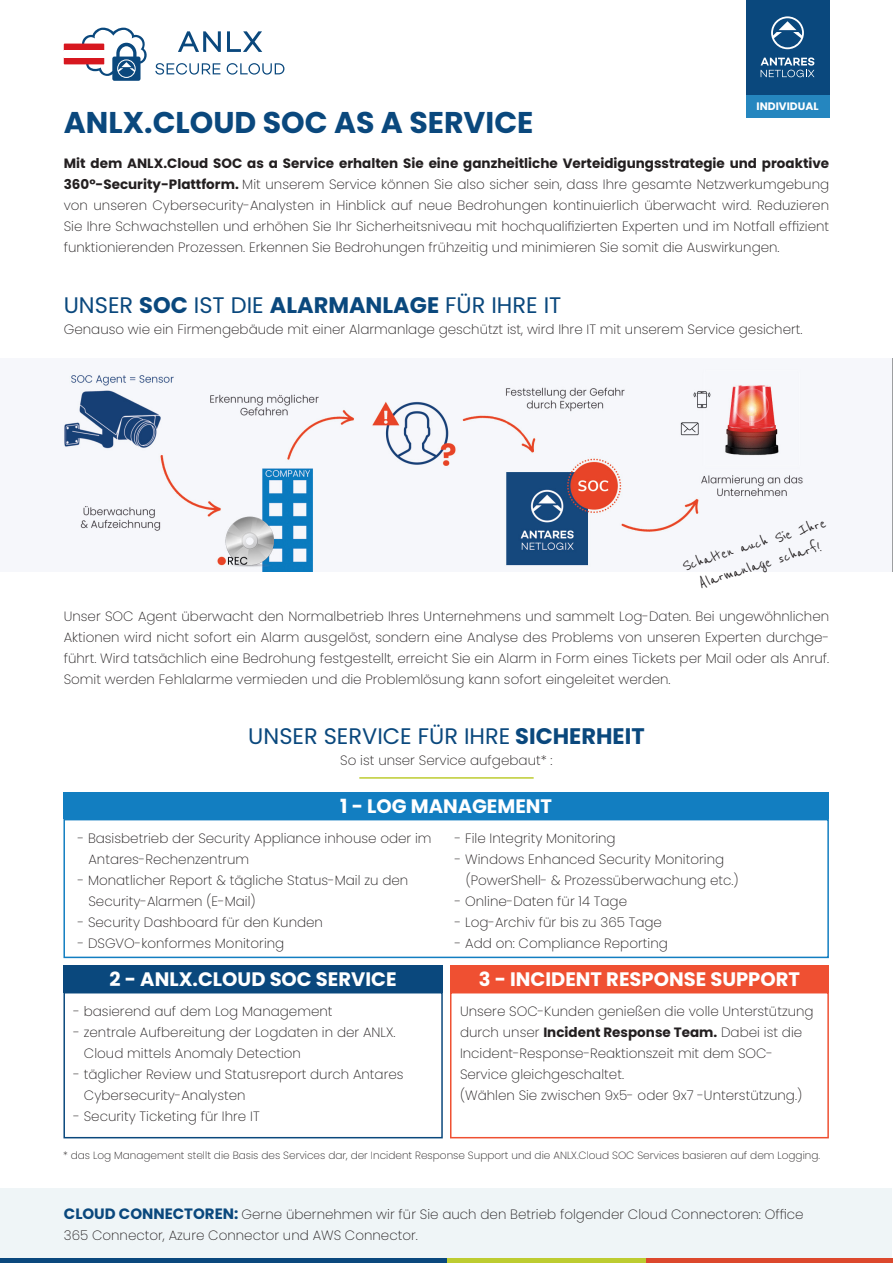
<style>
.page{position:relative;width:893px;height:1263px;background:#fff}
.page>*{position:absolute;margin:0;border:0;box-sizing:border-box;transform-origin:0 0}
.Überschrift_h1_blue{font:700 30px "Poppins";color:#0a487d}
.Zwischenüberschrift_h2_blue{font:22.5px "Poppins";color:#0a487d}
.Zwischenüberschrift_h2_blue-2{font:700 19.5px "Poppins";color:#fff}
.Fließtext_Antares_poppins_grey{font:18px/21px "Reenie Beanie";color:#231f20;text-align:center}
.Fließtext_Antares_poppins_grey-2{font:200 13.5px/21px "Poppins";color:#231f20}
.Fließtext_Antares_poppins_bold{font:200 13.5px/21px "Poppins";color:#231f20;text-align:justify}
.Absatzformat_1{font:200 13.5px/21px "Poppins";color:#231f20}
.t1{font:700 10.8px "Poppins";color:#fff}
.Fließtext_Antares_poppins_grey-3{font:200 10.5px "Poppins";color:#231f20}
.s1{font-weight:700}
.s2{font-weight:700;font-size:15px;color:#0a487d}
</style>
<div class="page">
<svg style="left:178px;top:31px;width:43px;height:21px"></svg>
<svg style="left:227px;top:31px;width:35px;height:21px"></svg>
<svg style="left:155px;top:63px;width:65px;height:12px"></svg>
<svg style="left:227px;top:63px;width:57px;height:12px"></svg>
<svg style="left:64px;top:28px;width:83px;height:53px"></svg>
<div style="left:64px;top:50px;width:40px;height:8px;background:#fff"></div>
<div style="left:746px;top:0;width:83px;height:95px;background:#0a487d"></div>
<svg style="left:771px;top:16px;width:33px;height:33px"></svg>
<svg style="left:761px;top:57px;width:53px;height:20px"></svg>
<div style="left:746px;top:95px;width:83px;height:23px;background:#2586bf"></div>
<div style="left:1px;top:1188px;width:891px;height:71px;background:#eff5f7"></div>
<hr style="left:646px;top:1259px;width:247px;height:4px;background:#dc482d">
<hr style="left:444px;top:1259px;width:202px;height:4px;background:#bdcc31">
<hr style="left:0;top:1259px;width:446px;height:4px;background:#0a487d">
<img style="left:63px;top:359px;width:830px;height:212px">
<hr style="left:359px;top:777px;width:175px;height:2px;background:#bdcc31">
<div style="left:63px;top:819px;width:766px;height:139px;border:2px solid #127ec1"></div>
<div style="left:63px;top:792px;width:766px;height:27px;background:#127ec1"></div>
<div style="left:63px;top:992px;width:380px;height:146px;border:2px solid #0a487d"></div>
<div style="left:63px;top:965px;width:380px;height:27px;background:#0a487d"></div>
<div style="left:450px;top:992px;width:379px;height:146px;border:2px solid #ef5032"></div>
<div style="left:450px;top:965px;width:379px;height:28px;background:#ef5032"></div>
<p class="t1" style="left:756px;top:100px;width:63px">INDIVIDUAL</p>
<p class="Überschrift_h1_blue" style="left:64px;top:105px;width:471px">ANLX.CLOUD SOC AS A SERVICE</p>
<p class="Fließtext_Antares_poppins_bold" style="left:64px;top:153px;width:767px"><span class="s1">Mit dem ANLX.Cloud SOC as a Service erhalten Sie eine ganzheitliche Verteidigungsstrategie und proaktive 360°-Security-Plattform.</span> Mit unserem Service können Sie also sicher sein, dass Ihre gesamte Netzwerkumgebung von unseren Cybersecurity-Analysten in Hinblick auf neue Bedrohungen kontinuierlich überwacht wird. Reduzieren Sie Ihre Schwachstellen und erhöhen Sie Ihr Sicherheitsniveau mit hochqualifizierten Experten und im Notfall effizient funktionierenden Prozessen. Erkennen Sie Bedrohungen frühzeitig und minimieren Sie somit die Auswirkungen.</p>
<p class="Zwischenüberschrift_h2_blue" style="left:64px;top:293px;width:499px">UNSER <span class="s1">SOC</span> IST DIE <span class="s1">ALARMANLAGE</span> FÜR IHRE IT</p>
<p class="Fließtext_Antares_poppins_grey-2" style="left:64px;top:319px;width:740px">Genauso wie ein Firmengebäude mit einer Alarmanlage geschützt ist, wird Ihre IT mit unserem Service gesichert.</p>
<p class="Fließtext_Antares_poppins_grey" style="left:680px;top:556px;width:151px;rotate:-17deg">Schalten auch Sie Ihre<br>Alarmanlage scharf!</p>
<p class="Fließtext_Antares_poppins_grey-2" style="left:64px;top:606px;width:767px;text-align:justify">Unser SOC Agent überwacht den Normalbetrieb Ihres Unternehmens und sammelt Log-Daten. Bei ungewöhnlichen Aktionen wird nicht sofort ein Alarm ausgelöst, sondern eine Analyse des Problems von unseren Experten durchge&shy;führt. Wird tatsächlich eine Bedrohung festgestellt, erreicht Sie ein Alarm in Form eines Tickets per Mail oder als Anruf.<br>Somit werden Fehlalarme vermieden und die Problemlösung kann sofort eingeleitet werden.</p>
<p class="Zwischenüberschrift_h2_blue" style="left:248px;top:723px;width:398px">UNSER SERVICE FÜR IHRE <span class="s1">SICHERHEIT</span></p>
<p class="Fließtext_Antares_poppins_grey-2" style="left:340px;top:750px;width:214px">So ist unser Service aufgebaut* :</p>
<p class="Zwischenüberschrift_h2_blue-2" style="left:340px;top:795px;width:213px">1 - LOG MANAGEMENT</p>
<p class="Absatzformat_1" style="left:88px;top:828px;width:345px;text-indent:-11px">- Basisbetrieb der Security Appliance inhouse oder im<br>Antares-Rechenzentrum</p>
<p class="Absatzformat_1" style="left:88px;top:870px;width:321px;text-indent:-11px">- Monatlicher Report &amp; tägliche Status-Mail zu den<br>Security-Alarmen (E-Mail)</p>
<p class="Absatzformat_1" style="left:78px;top:912px;width:247px">- Security Dashboard für den Kunden</p>
<p class="Absatzformat_1" style="left:78px;top:933px;width:208px">- DSGVO-konformes Monitoring</p>
<p class="Zwischenüberschrift_h2_blue-2" style="left:110px;top:968px;width:289px">2 - ANLX.CLOUD SOC SERVICE</p>
<p class="Fließtext_Antares_poppins_grey-2" style="left:73px;top:1001px;width:261px">- basierend auf dem Log Management</p>
<p class="Fließtext_Antares_poppins_grey-2" style="left:84px;top:1022px;width:313px;text-indent:-11px">- zentrale Aufbereitung der Logdaten in der ANLX.<br>Cloud mittels Anomaly Detection</p>
<p class="Fließtext_Antares_poppins_grey-2" style="left:84px;top:1064px;width:321px;text-indent:-11px">- täglicher Review und Statusreport durch Antares<br>Cybersecurity-Analysten</p>
<p class="Fließtext_Antares_poppins_grey-2" style="left:73px;top:1106px;width:188px">- Security Ticketing für Ihre IT</p>
<p class="Absatzformat_1" style="left:455px;top:828px;width:162px">- File Integrity Monitoring</p>
<p class="Absatzformat_1" style="left:466px;top:849px;width:274px;text-indent:-11px">- Windows Enhanced Security Monitoring (PowerShell- &amp; Prozessüberwachung etc.)</p>
<p class="Absatzformat_1" style="left:455px;top:891px;width:174px">- Online-Daten für 14 Tage</p>
<p class="Absatzformat_1" style="left:455px;top:912px;width:209px">- Log-Archiv für bis zu 365 Tage</p>
<p class="Absatzformat_1" style="left:455px;top:933px;width:214px">- Add on: Compliance Reporting</p>
<p class="Zwischenüberschrift_h2_blue-2" style="left:479px;top:968px;width:323px">3 - INCIDENT RESPONSE SUPPORT</p>
<p class="Fließtext_Antares_poppins_grey-2" style="left:460px;top:1001px;width:355px">Unsere SOC-Kunden genießen die volle Unterstützung durch unser <span class="s1">Incident Response Team.</span> Dabei ist die Incident-Response-Reaktionszeit mit dem SOC-Service gleichgeschaltet.</p>
<p class="Fließtext_Antares_poppins_grey-2" style="left:460px;top:1085px;width:344px">(Wählen Sie zwischen 9x5- oder 9x7 -Unterstützung.)</p>
<p class="Fließtext_Antares_poppins_grey-3" style="left:63px;top:1149px;width:758px">* das Log Management stellt die Basis des Services dar, der Incident Response Support und die ANLX.Cloud SOC Services basieren auf dem Logging.</p>
<p class="Fließtext_Antares_poppins_grey-2" style="left:64px;top:1204px;width:741px"><span class="s2">CLOUD CONNECTOREN:</span> Gerne übernehmen wir für Sie auch den Betrieb folgender Cloud Connectoren: Office<br>365 Connector, Azure Connector und AWS Connector.</p>
</div>
